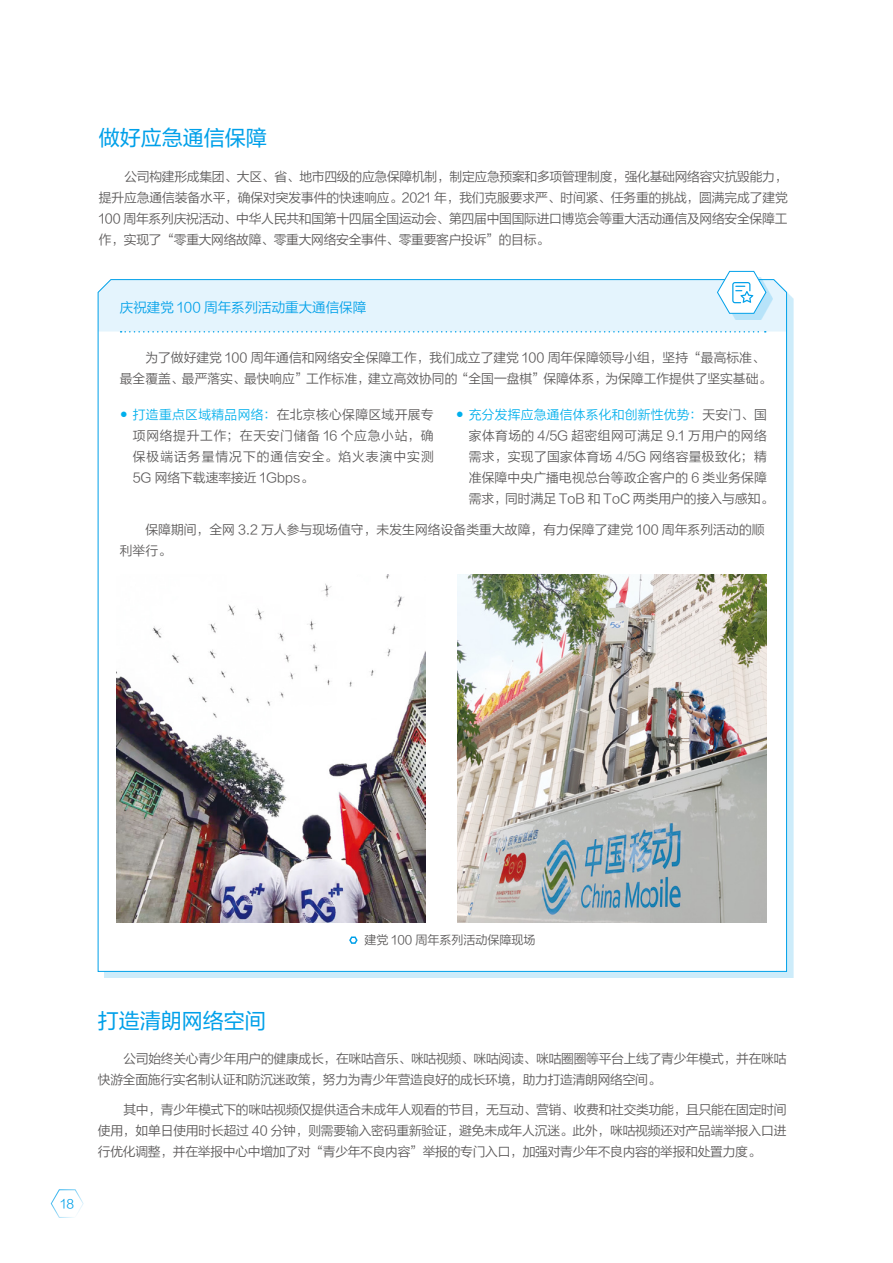
<style>
.page{position:relative;width:893px;height:1263px;background:#fff}
.page>*{position:absolute;margin:0;border:0;box-sizing:border-box;transform-origin:0 0}
.t1{font:21px "FZLTHK GBK1 0";color:#00a0e9}
.t2{font:13.5px "FZLTXIHK GBK1 0";color:#00a0e9}
.t3{font:12.75px/21px "FZLTXIHK GBK1 0";color:#595757;text-align:justify}
.t4{font:12.75px/21px "FZLTXIHK GBK1 0";letter-spacing:.02em;color:#595757}
.t5{font:12.75px/21px "FZLTXIHK GBK1 0";letter-spacing:-.02em;color:#595757}
.t6{font:12px "FZLTXIHK GBK1 0";color:#595757}
.t7{font:12px "FZLTXIHK GBK1 0";color:#00a0e9}
.t8{font:7.5px "FZLTXIHK GBK1 0";color:#00afec}
.s1{color:#00afec}
</style>
<div class="page">
<svg style="left:50px;top:1189px;width:34px;height:29px"></svg>
<svg style="left:97px;top:291px;width:690px;height:681px"></svg>
<svg style="left:98px;top:271px;width:688px;height:62px"></svg>
<img style="left:116px;top:574px;width:309px;height:349px">
<img style="left:458px;top:574px;width:309px;height:349px">
<svg style="left:348px;top:935px;width:10px;height:9px"></svg>
<h1 class="t1" style="left:99px;top:127px;width:169px">做好应急通信保障</h1>
<p class="t3" style="left:99px;top:167px;width:690px;text-indent:26px">公司构建形成集团、大区、省、地市四级的应急保障机制，制定应急预案和多项管理制度，强化基础网络容灾抗毁能力，提升应急通信装备水平，确保对突发事件的快速响应。2021 年，我们克服要求严、时间紧、任务重的挑战，圆满完成了建党100 周年系列庆祝活动、中华人民共和国第十四届全国运动会、第四届中国国际进口博览会等重大活动通信及网络安全保障工作，实现了“零重大网络故障、零重大网络安全事件、零重要客户投诉”的目标。</p>
<p class="t2" style="left:120px;top:300px;width:248px">庆祝建党 100 周年系列活动重大通信保障</p>
<p class="t3" style="left:120px;top:348px;width:653px;text-indent:26px">为了做好建党 100 周年通信和网络安全保障工作，我们成立了建党 100 周年保障领导小组，坚持“最高标准、最全覆盖、最严落实、最快响应”工作标准，建立高效协同的“全国一盘棋”保障体系，为保障工作提供了坚实基础。</p>
<p class="t3" style="left:133px;top:405px;width:302px"><span class="s1">打造重点区域精品网络：</span>在北京核心保障区域开展专项网络提升工作；在天安门储备 16 个应急小站，确保极端话务量情况下的通信安全。焰火表演中实测5G 网络下载速率接近 1Gbps。</p>
<p class="t3" style="left:120px;top:519px;width:646px;text-indent:26px">保障期间，全网 3.2 万人参与现场值守，未发生网络设备类重大故障，有力保障了建党 100 周年系列活动的顺利举行。</p>
<p class="t4" style="left:469px;top:405px;width:306px"><span class="s1">充分发挥应急通信体系化和创新性优势：</span>天安门、国家体育场的 4/5G 超密组网可满足 9.1 万用户的网络需求，实现了国家体育场 4/5G 网络容量极致化；精准保障中央广播电视总台等政企客户的 6 类业务保障需求，同时满足 ToB 和 ToC 两类用户的接入与感知。</p>
<p class="t8" style="left:120px;top:411px;width:9px">●</p>
<p class="t8" style="left:456px;top:411px;width:9px">●</p>
<p class="t6" style="left:364px;top:933px;width:173px">建党 100 周年系列活动保障现场</p>
<p class="t7" style="left:61px;top:1197px;width:15px">18</p>
<h1 class="t1" style="left:98px;top:1009px;width:169px">打造清朗网络空间</h1>
<p class="t5" style="left:98px;top:1049px;width:690px;text-indent:26px">公司始终关心青少年用户的健康成长，在咪咕音乐、咪咕视频、咪咕阅读、咪咕圈圈等平台上线了青少年模式，并在咪咕快游全面施行实名制认证和防沉迷政策，努力为青少年营造良好的成长环境，助力打造清朗网络空间。</p>
<p class="t3" style="left:98px;top:1099px;width:690px;text-indent:26px">其中，青少年模式下的咪咕视频仅提供适合未成年人观看的节目，无互动、营销、收费和社交类功能，且只能在固定时间使用，如单日使用时长超过 40 分钟，则需要输入密码重新验证，避免未成年人沉迷。此外，咪咕视频还对产品端举报入口进行优化调整，并在举报中心中增加了对“青少年不良内容”举报的专门入口，加强对青少年不良内容的举报和处置力度。</p>
</div>
